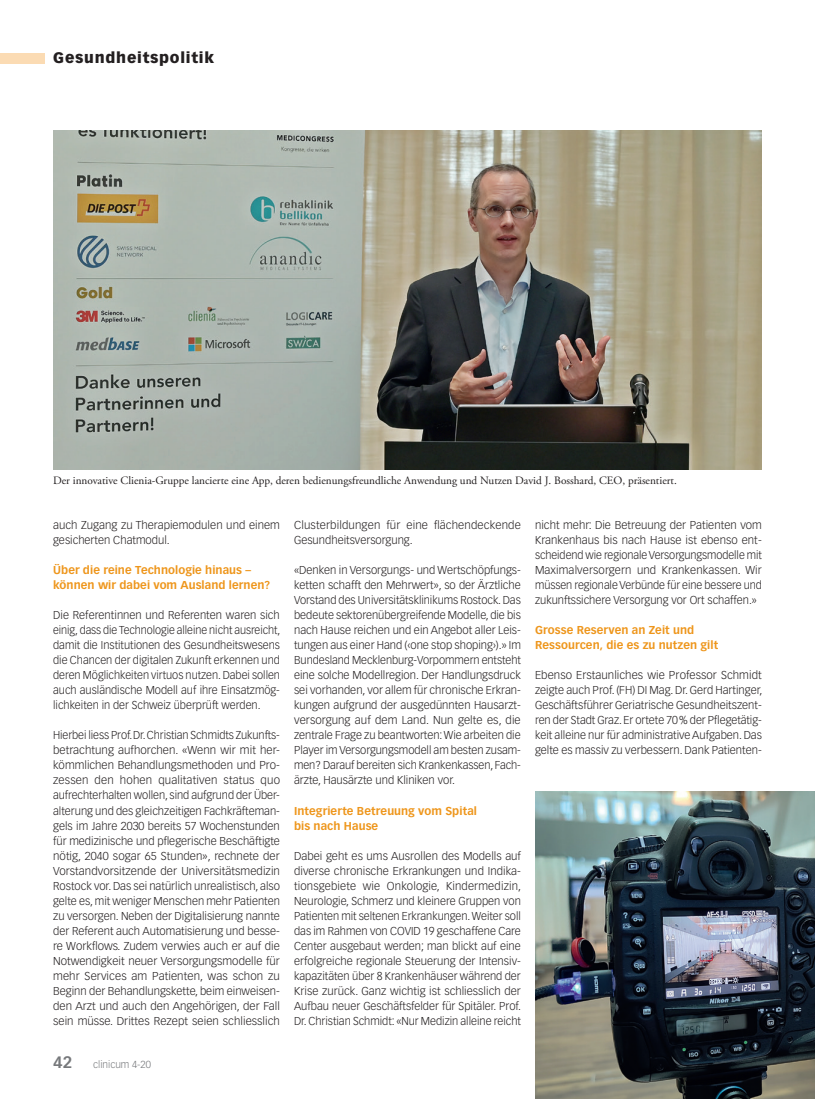
<style>
.page{position:relative;width:815px;height:1099px;background:#fff}
.page>*{position:absolute;margin:0;border:0;box-sizing:border-box;transform-origin:0 0}
.t1{font:900 15px "Vectora LT Std";letter-spacing:.05em;color:#231f20}
.Lauftext{font:300 11.25px/15px "Vectora LT Std";color:#231f20;text-align:justify}
.ZT_GP{font:700 11.25px/15px "Vectora LT Std";letter-spacing:.005em;color:#ee961c}
.Legende{font:11.25px "Adobe Garamond Pro";color:#231f20}
.t2{font:300 10px "Vectora LT Std";color:#76787b}
.s1{font-weight:700;font-size:16.25px}
</style>
<div class="page">
<div style="left:0;top:53px;width:45px;height:10px;background:#fbdbb3"></div>
<img style="left:535px;top:791px;width:280px;height:307px">
<img style="left:53px;top:130px;width:709px;height:339px">
<h1 class="t1" style="left:53px;top:49px;width:162px">Gesundheitspolitik</h1>
<p class="Legende" style="left:53px;top:474px;width:625px">Der innovative Clienia-Gruppe lancierte eine App, deren bedienungsfreundliche Anwendung und Nutzen David J. Bosshard, CEO, präsentiert.</p>
<p class="Lauftext" style="left:53px;top:518px;width:228px">auch Zugang zu Therapiemodulen und einem gesicherten Chatmodul.</p>
<p class="ZT_GP" style="left:53px;top:563px;width:219px">Über die reine Technologie hinaus – können wir dabei vom Ausland lernen?</p>
<p class="Lauftext" style="left:53px;top:608px;width:229px">Die Referentinnen und Referenten waren sich einig, dass die Technologie alleine nicht ausreicht, damit die Institutionen des Gesundheitswesens die Chancen der digitalen Zukunft erkennen und deren Möglichkeiten virtuos nutzen. Dabei sollen auch ausländische Modell auf ihre Einsatzmög&shy;lichkeiten in der Schweiz überprüft werden.</p>
<p class="Lauftext" style="left:53px;top:728px;width:228px">Hierbei liess Prof.Dr. Christian Schmidts Zukunfts&shy;betrachtung aufhorchen. «Wenn wir mit her&shy;kömmlichen Behandlungsmethoden und Pro&shy;zessen den hohen qualitativen status quo aufrechterhalten wollen, sind aufgrund der Über&shy;alterung und des gleichzeitigen Fachkräfteman&shy;gels im Jahre 2030 bereits 57 Wochenstunden für medizinische und pflegerische Beschäftigte nötig, 2040 sogar 65 Stunden», rechnete der Vorstandvorsitzende der Universitätsmedizin Rostock vor. Das sei natürlich unrealistisch, also gelte es, mit weniger Menschen mehr Patienten zu versorgen. Neben der Digitalisierung nannte der Referent auch Automatisierung und besse&shy;re Workflows. Zudem verwies auch er auf die Notwendigkeit neuer Versorgungsmodelle für mehr Services am Patienten, was schon zu Beginn der Behandlungskette, beim einweisen&shy;den Arzt und auch den Angehörigen, der Fall sein müsse. Drittes Rezept seien schliesslich</p>
<p class="t2" style="left:53px;top:1058px;width:99px"><span class="s1">42</span> clinicum 4-20</p>
<p class="Lauftext" style="left:294px;top:518px;width:228px">Clusterbildungen für eine flächendeckende<br>Gesundheitsversorgung.</p>
<p class="Lauftext" style="left:294px;top:563px;width:228px">«Denken in Versorgungs- und Wertschöpfungs&shy;ketten schafft den Mehrwert», so der Ärztliche Vorstand des Universitätsklinikums Rostock. Das bedeute sektorenübergreifende Modelle, die bis nach Hause reichen und ein Angebot aller Leis&shy;tungen aus einer Hand (‹one stop shoping›).» Im Bundesland Mecklenburg-Vorpommern entsteht eine solche Modellregion. Der Handlungsdruck sei vorhanden, vor allem für chronische Erkran&shy;kungen aufgrund der ausgedünnten Hausarzt&shy;versorgung auf dem Land. Nun gelte es, die zentrale Frage zu beantworten: Wie arbeiten die Player im Versorgungsmodell am besten zusam&shy;men? Darauf bereiten sich Krankenkassen, Fach&shy;ärzte, Hausärzte und Kliniken vor.</p>
<p class="ZT_GP" style="left:294px;top:803px;width:184px">Integrierte Betreuung vom Spital bis nach Hause</p>
<p class="Lauftext" style="left:294px;top:848px;width:229px">Dabei geht es ums Ausrollen des Modells auf diverse chronische Erkrankungen und Indika&shy;tionsgebiete wie Onkologie, Kindermedizin, Neurologie, Schmerz und kleinere Gruppen von Patienten mit seltenen Erkrankungen. Weiter soll das im Rahmen von COVID 19 geschaffene Care Center ausgebaut werden; man blickt auf eine erfolgreiche regionale Steuerung der Intensiv&shy;kapazitäten über 8 Krankenhäuser während der Krise zurück. Ganz wichtig ist schliesslich der Aufbau neuer Geschäftsfelder für Spitäler. Prof.<br>Dr. Christian Schmidt: «Nur Medizin alleine reicht</p>
<p class="Lauftext" style="left:535px;top:518px;width:228px">nicht mehr: Die Betreuung der Patienten vom Krankenhaus bis nach Hause ist ebenso ent&shy;scheidend wie regionale Versorgungsmodelle mit Maximalversorgern und Krankenkassen. Wir müssen regionale Verbünde für eine bessere und zukunftssichere Versorgung vor Ort schaffen.»</p>
<p class="ZT_GP" style="left:535px;top:623px;width:185px">Grosse Reserven an Zeit und<br>Ressourcen, die es zu nutzen gilt</p>
<p class="Lauftext" style="left:535px;top:668px;width:229px">Ebenso Erstaunliches wie Professor Schmidt zeigte auch Prof. (FH) DI Mag. Dr. Gerd Hartinger, Geschäftsführer Geriatrische Gesundheitszent&shy;ren der Stadt Graz. Er ortete 70% der Pflegetätig&shy;keit alleine nur für administrative Aufgaben. Das gelte es massiv zu verbessern. Dank Patienten-</p>
</div>
